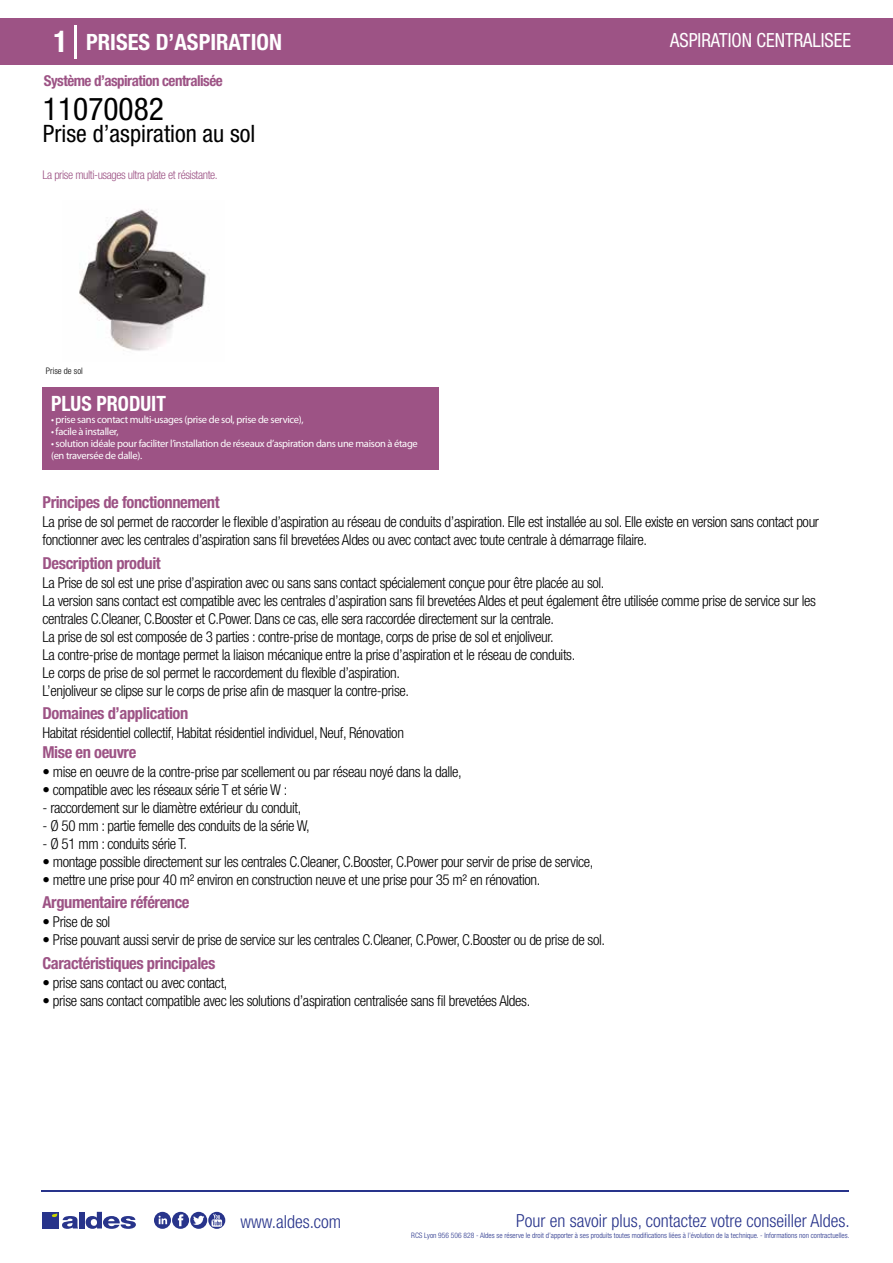
<style>
.page{position:relative;width:893px;height:1263px;background:#fff}
.page>*{position:absolute;margin:0;border:0;box-sizing:border-box;transform-origin:0 0}
.t1{font:condensed 31.5px "Helvetica Neue LT Std";color:#000}
.t2{font:condensed 24px "Helvetica Neue LT Std";color:#000}
.t3{font:700 condensed 22.5px "Helvetica Neue LT Std";color:#fff}
.t4{font:700 condensed 21px "Helvetica Neue";color:#fff;scale:.95 1}
.t5{font:condensed 19.5px "Helvetica Neue LT Std";color:#fff;scale:.95 1}
.t6{font:300 condensed 18px "Helvetica Neue";color:#28348b}
.t7{font:700 condensed 16.5px "Helvetica Neue LT Std";letter-spacing:-.025em;color:#9d5385}
.t8{font:300 condensed 15px/18px "Helvetica Neue LT Std";letter-spacing:-.025em;color:#000}
.t9{font:700 condensed 15px "Helvetica Neue LT Std";letter-spacing:-.035em;color:#9d5385}
.t10{font:300 condensed 12px "Helvetica Neue LT Std";letter-spacing:-.035em;color:#9d5385}
.t11{font:10.5px/12px "Myriad Pro";letter-spacing:-.03em;color:#fff}
.t12{font:300 condensed 7.5px "Helvetica Neue";color:#28348b}
.s1{font-size:30px}
</style>
<div class="page">
<div style="left:0;top:18px;width:893px;height:46px;background:#9d5385"></div>
<div style="left:43px;top:387px;width:396px;height:83px;background:#9d5385"></div>
<hr style="left:74px;top:25px;width:2px;height:33px;background:#fff">
<svg style="left:79px;top:209px;width:127px;height:142px"></svg>
<hr style="left:41px;top:1190px;width:808px;height:1px;background:#28348b">
<svg style="left:154px;top:1212px;width:71px;height:17px"></svg>
<div style="left:42px;top:1212px;width:17px;height:16px;background:#28348b"></div>
<div style="left:79px;top:1212px;width:5px;height:16px;background:#28348b"></div>
<svg style="left:86px;top:1212px;width:50px;height:17px"></svg>
<svg style="left:52px;top:1213px;width:26px;height:16px"></svg>
<h3 class="t3" style="left:54px;top:28px;width:230px"><span class="s1">1</span> PRISES D’ASPIRATION</h3>
<h3 class="t5" style="left:670px;top:29px;width:192px">ASPIRATION CENTRALISEE</h3>
<p class="t9" style="left:44px;top:71px;width:180px">Système d’aspiration centralisée</p>
<h1 class="t1" style="left:43px;top:91px;width:122px">11070082</h1>
<h2 class="t2" style="left:43px;top:120px;width:214px">Prise d’aspiration au sol</h2>
<p class="t10" style="left:43px;top:167px;width:177px">La prise multi-usages ultra plate et résistante.</p>
<h3 class="t4" style="left:51px;top:391px;width:122px">PLUS PRODUIT</h3>
<p class="t11" style="left:51px;top:413px;width:254px">• prise sans contact multi-usages (prise de sol, prise de service),</p>
<p class="t11" style="left:51px;top:425px;width:69px">• facile à installer,</p>
<p class="t11" style="left:51px;top:437px;width:368px">• solution idéale pour faciliter l’installation de réseaux d’aspiration dans une maison à étage (en traversée de dalle).</p>
<p class="t7" style="left:43px;top:492px;width:179px">Principes de fonctionnement</p>
<p class="t8" style="left:43px;top:513px;width:778px">La prise de sol permet de raccorder le flexible d’aspiration au réseau de conduits d’aspiration. Elle est installée au sol. Elle existe en version sans contact pour fonctionner avec les centrales d’aspiration sans fil brevetées Aldes ou avec contact avec toute centrale à démarrage filaire.</p>
<p class="t8" style="left:43px;top:573px;width:775px">La Prise de sol est une prise d’aspiration avec ou sans sans contact spécialement conçue pour être placée au sol.<br>La version sans contact est compatible avec les centrales d’aspiration sans fil brevetées Aldes et peut également être utilisée comme prise de service sur les centrales C.Cleaner, C.Booster et C.Power. Dans ce cas, elle sera raccordée directement sur la centrale.<br>La prise de sol est composée de 3 parties : contre-prise de montage, corps de prise de sol et enjoliveur.<br>La contre-prise de montage permet la liaison mécanique entre la prise d’aspiration et le réseau de conduits.<br>Le corps de prise de sol permet le raccordement du flexible d’aspiration.<br>L’enjoliveur se clipse sur le corps de prise afin de masquer la contre-prise.</p>
<p class="t8" style="left:43px;top:723px;width:363px">Habitat résidentiel collectif, Habitat résidentiel individuel, Neuf, Rénovation</p>
<p class="t8" style="left:43px;top:763px;width:421px">• mise en oeuvre de la contre-prise par scellement ou par réseau noyé dans la dalle,</p>
<p class="t8" style="left:43px;top:781px;width:247px">• compatible avec les réseaux série T et série W :</p>
<p class="t8" style="left:43px;top:799px;width:260px">- raccordement sur le diamètre extérieur du conduit,</p>
<p class="t8" style="left:43px;top:817px;width:269px">- Ø 50 mm : partie femelle des conduits de la série W,</p>
<p class="t8" style="left:43px;top:835px;width:146px">- Ø 51 mm : conduits série T.</p>
<p class="t8" style="left:43px;top:853px;width:552px">• montage possible directement sur les centrales C.Cleaner, C.Booster, C.Power pour servir de prise de service,</p>
<p class="t8" style="left:43px;top:871px;width:499px">• mettre une prise pour 40 m² environ en construction neuve et une prise pour 35 m² en rénovation.</p>
<p class="t7" style="left:43px;top:553px;width:120px">Description produit</p>
<p class="t7" style="left:43px;top:703px;width:147px">Domaines d’application</p>
<p class="t7" style="left:43px;top:742px;width:95px">Mise en oeuvre</p>
<p class="t7" style="left:43px;top:892px;width:149px">Argumentaire référence</p>
<p class="t8" style="left:43px;top:913px;width:69px">• Prise de sol</p>
<p class="t8" style="left:43px;top:931px;width:564px">• Prise pouvant aussi servir de prise de service sur les centrales C.Cleaner, C.Power, C.Booster ou de prise de sol.</p>
<p class="t7" style="left:43px;top:953px;width:174px">Caractéristiques principales</p>
<p class="t8" style="left:43px;top:974px;width:186px">• prise sans contact ou avec contact,</p>
<p class="t8" style="left:43px;top:992px;width:489px">• prise sans contact compatible avec les solutions d’aspiration centralisée sans fil brevetées Aldes.</p>
<p class="t6" style="left:240px;top:1211px;width:102px">www.aldes.com</p>
<p class="t6" style="left:516px;top:1211px;width:335px">Pour en savoir plus, contactez votre conseiller Aldes.</p>
<p class="t12" style="left:411px;top:1230px;width:440px">RCS Lyon 956 506 828 - Aldes se réserve le droit d’apporter à ses produits toutes modifications liées à l’évolution de la technique. - Informations non contractuelles.</p>
</div>
